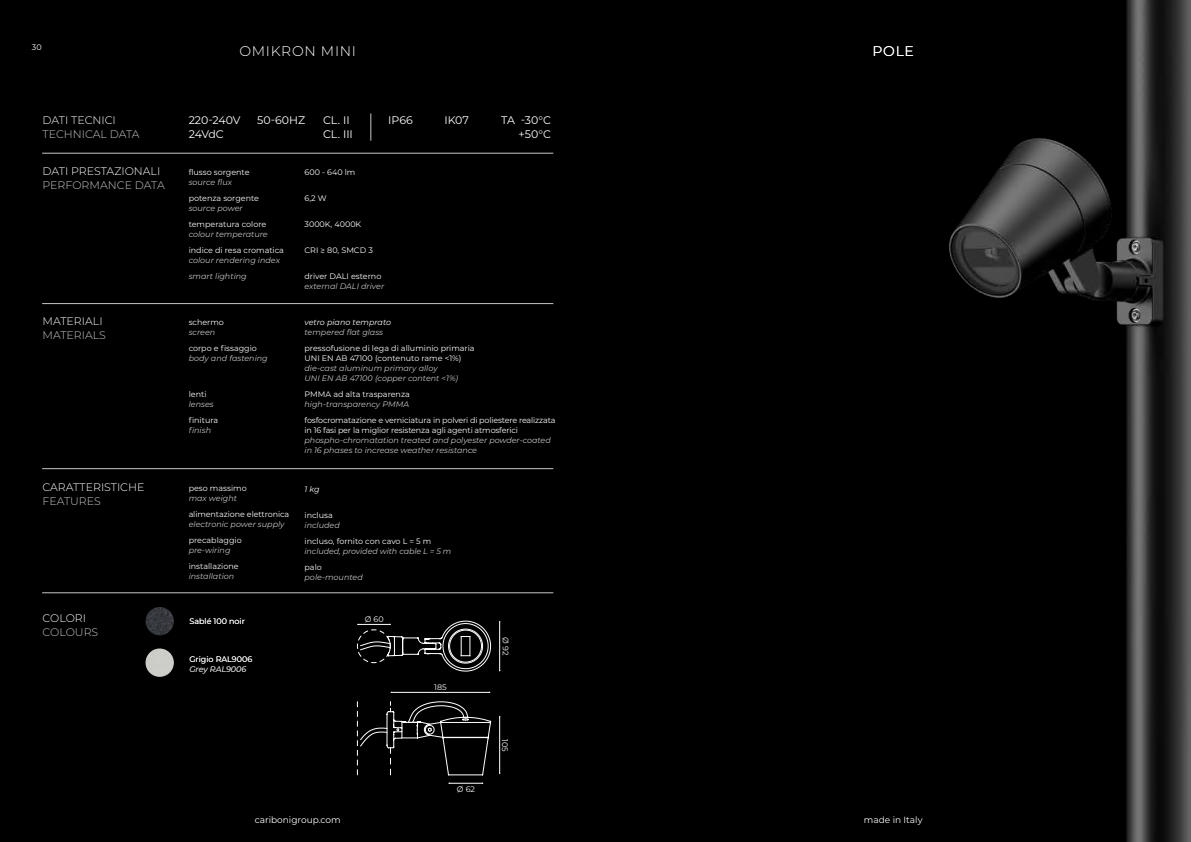
<style>
.page{position:relative;width:1191px;height:842px;background:#fff}
.page>*{position:absolute;margin:0;border:0;box-sizing:border-box;transform-origin:0 0}
.t1{font:300 14px "Montserrat";letter-spacing:.05em;color:#fff}
.t2{font:300 11px "Montserrat";color:#fff}
.t3{font:300 11px "Montserrat";color:#c5c6c6}
.t4{font:11px/14px "Montserrat";color:#fff;text-align:right}
.t5{font:11px/14px "Montserrat";letter-spacing:-.025em;color:#fff}
.t6{font:9px "Montserrat";color:#fff}
.t7{font:italic 8px/10px "Montserrat";color:#c5c6c6}
.t8{font:8px/10px "Montserrat";color:#fff}
.t9{font:8px/10px "Montserrat";letter-spacing:-.02em;color:#fff}
.t10{font:italic 8px "Montserrat";color:#fff}
</style>
<div class="page">
<div style="left:0;top:0;width:1191px;height:557px;background:#000"></div>
<div style="left:0;top:507px;width:1191px;height:335px;background:#000"></div>
<img style="left:145px;top:607px;width:29px;height:28px;border-radius:14px">
<img style="left:145px;top:648px;width:29px;height:29px;border-radius:14px">
<hr style="left:42px;top:153px;width:511px;height:1px;background:#c5c6c6">
<hr style="left:42px;top:303px;width:511px;height:1px;background:#c5c6c6">
<hr style="left:42px;top:468px;width:511px;height:1px;background:#c5c6c6">
<hr style="left:42px;top:592px;width:511px;height:1px;background:#c5c6c6">
<img style="left:949px;top:0;width:242px;height:842px">
<hr style="left:499px;top:622px;width:1px;height:49px;background:#fff">
<hr style="left:499px;top:717px;width:1px;height:56px;background:#fff">
<svg style="left:357px;top:621px;width:134px;height:154px"></svg>
<hr style="left:449px;top:783px;width:33px;height:1px;background:#fff">
<svg style="left:370px;top:113px;width:1px;height:28px"></svg>
<p class="t8" style="left:32px;top:42px;width:11px">30</p>
<h1 class="t1" style="left:239px;top:42px;width:118px">OMIKRON MINI</h1>
<h1 class="t1" style="left:872px;top:42px;width:43px">POLE</h1>
<h2 class="t2" style="left:43px;top:113px;width:75px">DATI TECNICI</h2>
<h2 class="t3" style="left:43px;top:127px;width:99px">TECHNICAL DATA</h2>
<h2 class="t2" style="left:43px;top:164px;width:119px">DATI PRESTAZIONALI</h2>
<h2 class="t3" style="left:43px;top:178px;width:124px">PERFORMANCE DATA</h2>
<h2 class="t2" style="left:43px;top:314px;width:62px">MATERIALI</h2>
<h2 class="t3" style="left:43px;top:328px;width:65px">MATERIALS</h2>
<h2 class="t2" style="left:43px;top:480px;width:103px">CARATTERISTICHE</h2>
<h2 class="t3" style="left:43px;top:494px;width:60px">FEATURES</h2>
<h2 class="t5" style="left:189px;top:113px;width:53px">220-240V<br>24VdC</h2>
<h2 class="t4" style="left:257px;top:113px;width:50px">50-60HZ</h2>
<h2 class="t4" style="left:501px;top:113px;width:51px">TA -30°C +50°C</h2>
<h2 class="t4" style="left:323px;top:113px;width:28px">CL. II</h2>
<h2 class="t4" style="left:388px;top:113px;width:26px">IP66</h2>
<h2 class="t4" style="left:444px;top:113px;width:26px">IK07</h2>
<h2 class="t4" style="left:323px;top:127px;width:31px">CL. III</h2>
<p class="t8" style="left:189px;top:166px;width:62px">flusso sorgente</p>
<p class="t7" style="left:189px;top:176px;width:45px">source flux</p>
<p class="t8" style="left:189px;top:192px;width:72px">potenza sorgente</p>
<p class="t7" style="left:189px;top:202px;width:56px">source power</p>
<p class="t8" style="left:189px;top:218px;width:79px">temperatura colore</p>
<p class="t7" style="left:189px;top:228px;width:81px">colour temperature</p>
<p class="t8" style="left:189px;top:244px;width:97px">indice di resa cromatica</p>
<p class="t7" style="left:189px;top:251px;width:93px;line-height:16px">colour rendering index smart lighting</p>
<p class="t8" style="left:189px;top:316px;width:37px">schermo</p>
<p class="t7" style="left:189px;top:326px;width:28px">screen</p>
<p class="t8" style="left:189px;top:342px;width:70px">corpo e fissaggio</p>
<p class="t7" style="left:189px;top:352px;width:81px">body and fastening</p>
<p class="t8" style="left:189px;top:388px;width:19px">lenti</p>
<p class="t7" style="left:189px;top:398px;width:27px">lenses</p>
<p class="t8" style="left:189px;top:414px;width:31px">finitura</p>
<p class="t7" style="left:189px;top:424px;width:24px">finish</p>
<p class="t8" style="left:189px;top:482px;width:59px">peso massimo</p>
<p class="t7" style="left:189px;top:492px;width:50px">max weight</p>
<p class="t8" style="left:189px;top:508px;width:102px">alimentazione elettronica</p>
<p class="t7" style="left:189px;top:518px;width:97px">electronic power supply</p>
<p class="t8" style="left:189px;top:534px;width:55px">precablaggio</p>
<p class="t7" style="left:189px;top:544px;width:43px">pre-wiring</p>
<p class="t8" style="left:189px;top:560px;width:51px">installazione</p>
<p class="t7" style="left:189px;top:570px;width:47px">installation</p>
<p class="t8" style="left:304px;top:167px;width:52px">600 - 640 lm</p>
<p class="t8" style="left:304px;top:193px;width:24px">6,2 W</p>
<p class="t8" style="left:304px;top:219px;width:58px">3000K, 4000K</p>
<p class="t8" style="left:304px;top:245px;width:70px">CRI ≥ 80, SMCD 3</p>
<p class="t8" style="left:304px;top:271px;width:78px">driver DALI esterno</p>
<p class="t7" style="left:304px;top:281px;width:81px">external DALI driver</p>
<p class="t10" style="left:304px;top:317px;width:88px">vetro piano temprato</p>
<p class="t7" style="left:304px;top:327px;width:80px">tempered flat glass</p>
<p class="t8" style="left:304px;top:343px;width:172px">pressofusione di lega di alluminio primaria<br>UNI EN AB 47100 (contenuto rame &lt;1%)</p>
<p class="t7" style="left:304px;top:363px;width:155px">die-cast aluminum primary alloy<br>UNI EN AB 47100 (copper content &lt;1%)</p>
<p class="t8" style="left:304px;top:389px;width:107px">PMMA ad alta trasparenza</p>
<p class="t7" style="left:304px;top:399px;width:106px">high-transparency PMMA</p>
<p class="t9" style="left:304px;top:415px;width:252px">fosfocromatazione e verniciatura in polveri di poliestere realizzata in 16 fasi per la miglior resistenza agli agenti atmosferici</p>
<p class="t7" style="left:304px;top:435px;width:248px">phospho-chromatation treated and polyester powder-coated in 16 phases to increase weather resistance</p>
<p class="t10" style="left:304px;top:483px;width:17px">1 kg</p>
<p class="t8" style="left:304px;top:509px;width:30px">inclusa</p>
<p class="t7" style="left:304px;top:519px;width:37px">included</p>
<p class="t8" style="left:304px;top:535px;width:128px">incluso, fornito con cavo L = 5 m</p>
<p class="t7" style="left:304px;top:545px;width:148px">included, provided with cable L = 5 m</p>
<p class="t8" style="left:304px;top:561px;width:19px">palo</p>
<p class="t7" style="left:304px;top:571px;width:60px">pole-mounted</p>
<h2 class="t2" style="left:43px;top:611px;width:45px">COLORI</h2>
<h2 class="t3" style="left:43px;top:625px;width:57px">COLOURS</h2>
<p class="t8" style="left:189px;top:615px;width:57px">Sablé 100 noir</p>
<p class="t8" style="left:189px;top:653px;width:64px">Grigio RAL9006</p>
<p class="t7" style="left:189px;top:663px;width:58px">Grey RAL9006</p>
<p class="t8" style="left:365px;top:614px;width:20px">Ø 60</p>
<p class="t8" style="left:511px;top:637px;width:20px;rotate:90deg">Ø 92</p>
<p class="t8" style="left:434px;top:682px;width:14px">185</p>
<p class="t8" style="left:510px;top:739px;width:14px;rotate:90deg">105</p>
<p class="t8" style="left:457px;top:783px;width:20px">Ø 62</p>
<p class="t6" style="left:255px;top:814px;width:87px">caribonigroup.com</p>
<p class="t6" style="left:864px;top:814px;width:60px">made in Italy</p>
</div>
